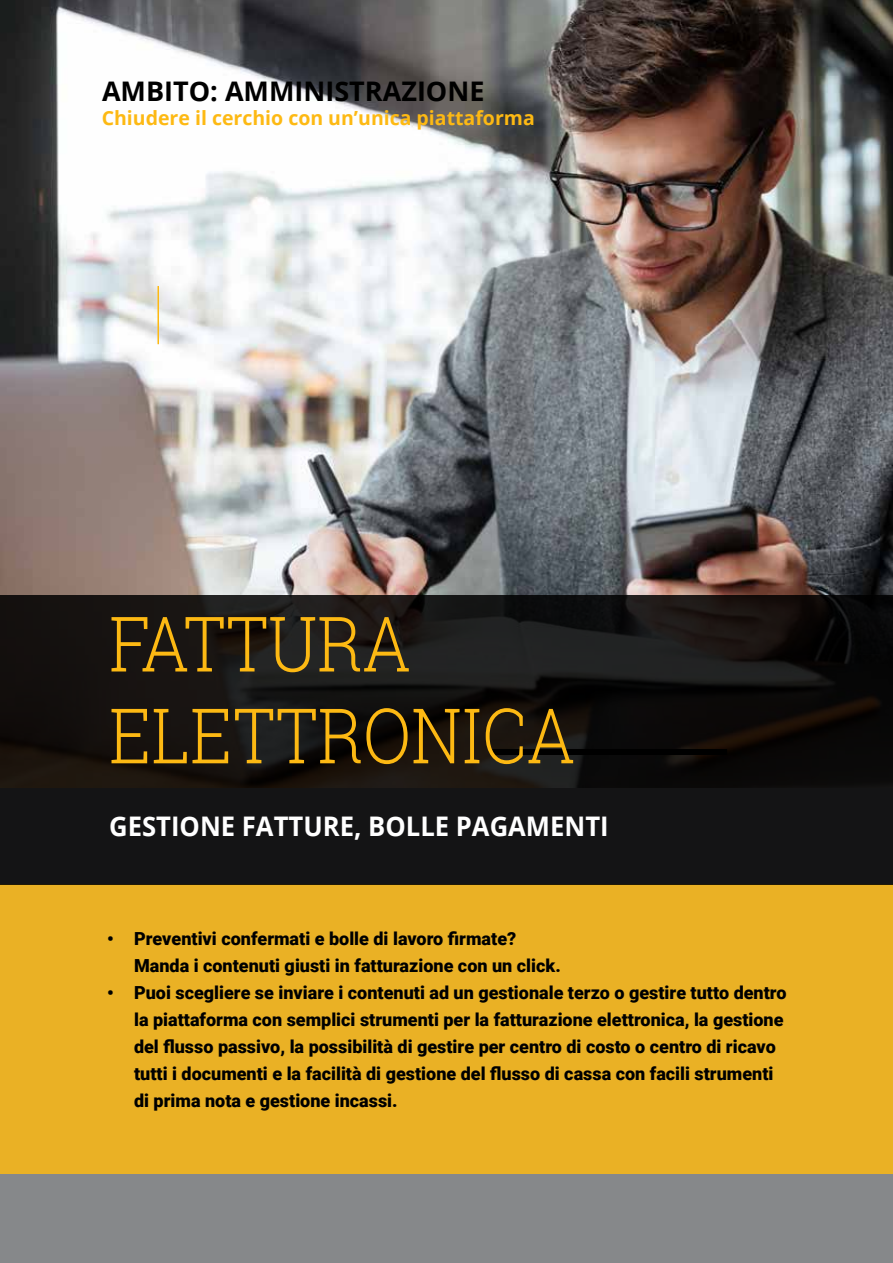
<style>
.page{position:relative;width:893px;height:1263px;background:#86888a}
.page>*{position:absolute;margin:0;border:0;box-sizing:border-box;transform-origin:0 0}
.t1{font:300 76.5px/91.8px "Roboto Slab";color:#fdb913;scale:.88 1}
.t2{font:700 27px "Open Sans";color:#fff;scale:.95 1}
.t3{font:700 27px "Open Sans";color:#000}
.t4{font:700 19.5px "Open Sans";color:#fdb913}
.t5{font:900 18px/27px "Roboto";color:#000}
</style>
<div class="page">
<img style="left:0;top:0;width:893px;height:595px">
<div style="left:0;top:884px;width:893px;height:290px;background:#eab125"></div>
<hr style="left:157px;top:286px;width:2px;height:58px;background:#fdb913">
<svg style="left:0;top:595px;width:893px;height:289px;fill:#141415"></svg>
<h2 class="t3" style="left:102px;top:72px;width:384px">AMBITO: AMMINISTRAZIONE</h2>
<p class="t4" style="left:102px;top:104px;width:435px">Chiudere il cerchio con un’unica piattaforma</p>
<h1 class="t1" style="left:109px;top:596px;width:531px">FATTURA<br>ELETTRONICA</h1>
<h2 class="t2" style="left:109px;top:807px;width:527px">GESTIONE FATTURE, BOLLE PAGAMENTI</h2>
<p class="t5" style="left:134px;top:925px;width:428px;text-indent:-27px">• Preventivi confermati e bolle di lavoro firmate?<br>Manda i contenuti giusti in fatturazione con un click.</p>
<p class="t5" style="left:134px;top:979px;width:654px;text-indent:-27px">• Puoi scegliere se inviare i contenuti ad un gestionale terzo o gestire tutto dentro la piattaforma con semplici strumenti per la fatturazione elettronica, la gestione del flusso passivo, la possibilità di gestire per centro di costo o centro di ricavo tutti i documenti e la facilità di gestione del flusso di cassa con facili strumenti di prima nota e gestione incassi.</p>
</div>
